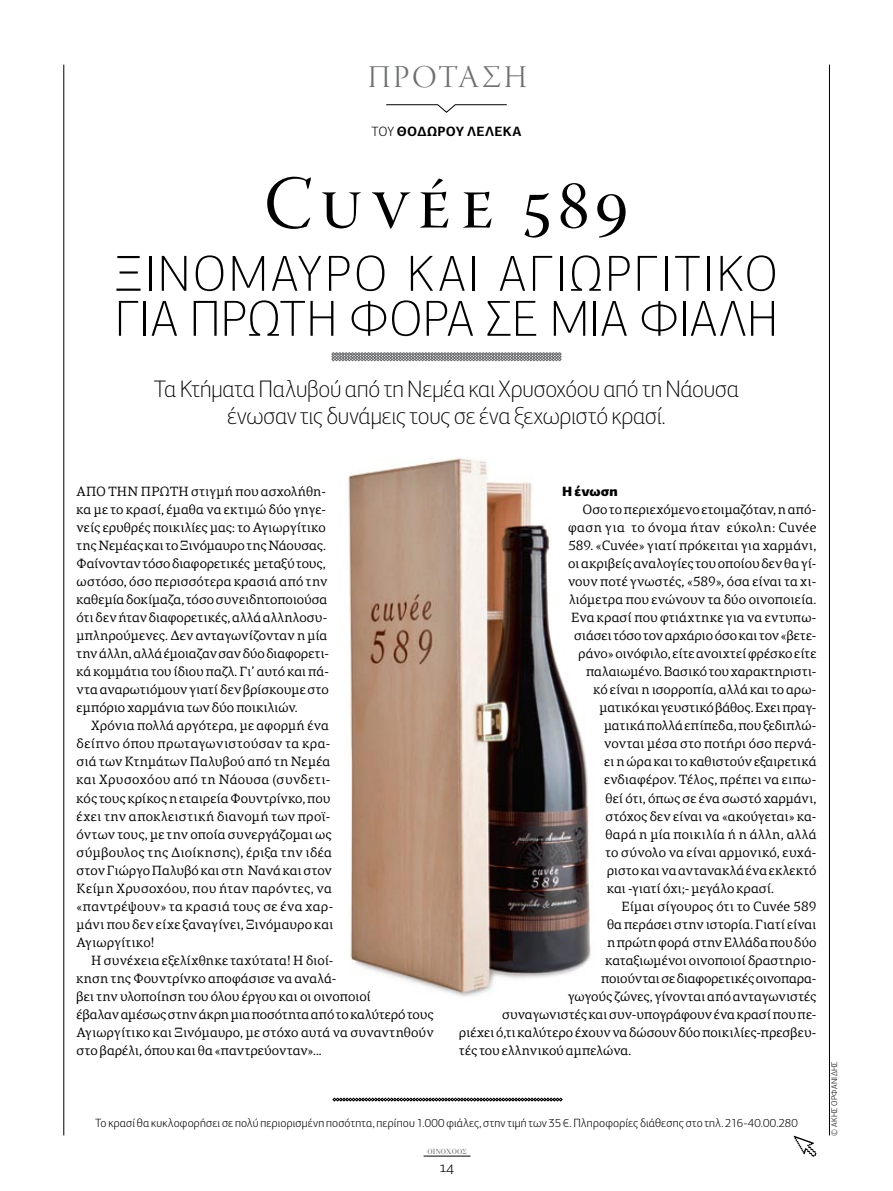
<style>
.page{position:relative;width:893px;height:1191px;background:#fff}
.page>*{position:absolute;margin:0;border:0;box-sizing:border-box;transform-origin:0 0}
.t1{font:75px "Warnock Pro Disp";letter-spacing:.095em;color:#000;scale:.96 1}
.t2{font:100 51px/45px "PF Agora Sans Pro";letter-spacing:.035em;color:#000}
.t3{font:31.5px "Warnock Pro Light Disp";letter-spacing:.085em;color:#6d6f71}
.t4{font:100 24px/27px "PF Agora Sans Pro";letter-spacing:-.01em;color:#000;text-align:center}
.t5{font:300 15px "PF Agora Sans Pro";color:#000}
.t6{font:13.5px/18px "PF Agora Serif Pro";letter-spacing:.01em;color:#000}
.t7{font:13.5px "PF Agora Serif Pro";letter-spacing:-.01em;color:#000}
.t8{font:13.5px "PF Agora Serif Pro";letter-spacing:.03em;color:#000}
.t9{font:700 13.5px "PF Agora Sans Pro";letter-spacing:.025em;color:#000}
.t10{font:900 13.5px "PF Agora Sans Pro";letter-spacing:.01em;color:#000}
.t11{font:300 12px "PF Agora Sans Pro";letter-spacing:.015em;color:#000}
.t12{font:300 8.25px "PF Agora Sans Pro";letter-spacing:.035em;color:#000}
.t13{font:7.5px "Ka New Bodoni DT Greek";letter-spacing:.01em;color:#6d6f71}
.s1{font-weight:300}
</style>
<div class="page">
<hr style="left:64px;top:65px;width:1px;height:1070px;background:#000">
<hr style="left:829px;top:65px;width:1px;height:1070px;background:#000">
<hr style="left:424px;top:1155px;width:46px;height:1px;background:#000">
<svg style="left:386px;top:104px;width:121px;height:9px"></svg>
<svg style="left:333px;top:1097px;width:230px;height:4px"></svg>
<svg style="left:331px;top:352px;width:230px;height:9px;background:#949697"></svg>
<img style="left:348px;top:458px;width:243px;height:539px">
<svg style="left:794px;top:1135px;width:22px;height:21px"></svg>
<h3 class="t3" style="left:368px;top:60px;width:161px">προταση</h3>
<p class="t9" style="left:372px;top:123px;width:151px"><span class="s1">Του</span> Θόδωρου Λέλε κα</p>
<h1 class="t1" style="left:265px;top:163px;width:380px">Cuvée 589</h1>
<h2 class="t2" style="left:115px;top:251px;width:665px">ΞΙΝΟΜΑΥΡΟ ΚΑΙ ΑΓΙΩΡΓΙΤΙΚΟ<br>ΓΙΑ ΠΡΩΤΗ ΦΟΡΑ ΣΕ ΜΙΑ ΦΙΑΛΗ</h2>
<h3 class="t4" style="left:154px;top:376px;width:587px">Τα Κτήματα Παλυβού από τη Νεμέα και Χρυσοχόου από τη Νάουσα ένωσαν τις δυνάμεις τους σε ένα ξεχωριστό κρασί.</h3>
<p class="t6" style="left:77px;top:483px;width:254px">Από την πρώτη στιγμή που ασχολήθη&shy;κα με το κρασί, έμαθα να εκτιμώ δύο γηγε&shy;νείς ερυθρές ποικιλίες μας: το Αγιωργίτικο της Νεμέας και το Ξινόμαυρο της Νάουσας.<br>Φαίνονταν τόσο διαφορετικές μεταξύ τους, ωστόσο, όσο περισσότερα κρασιά από την καθεμία δοκίμαζα, τόσο συνειδητοποιούσα ότι δεν ήταν διαφορετικές, αλλά αλληλοσυ&shy;μπληρούμενες. Δεν ανταγωνίζονταν η μία την άλλη, αλλά έμοιαζαν σαν δύο διαφορετι&shy;κά κομμάτια του ίδιου παζλ. Γι’ αυτό και πά&shy;ντα αναρωτιόμουν γιατί δεν βρίσκουμε στο εμπόριο χαρμάνια των δύο ποικιλιών.</p>
<p class="t6" style="left:77px;top:717px;width:258px;text-indent:14px">Χρόνια πολλά αργότερα, με αφορμή ένα δείπνο όπου πρωταγωνιστούσαν τα κρα&shy;σιά των Κτημάτων Παλυβού από τη Νεμέα και Χρυσοχόου από τη Νάουσα (συνδετι&shy;κός τους κρίκος η εταιρεία Φουντρίνκο, που έχει την αποκλειστική διανομή των προϊ&shy;όντων τους, με την οποία συνεργάζομαι ως σύμβουλος της Διοίκησης), έριξα την ιδέα στον Γιώργο Παλυβό και στη Νανά και στον Κείμη Χρυσοχόου, που ήταν παρόντες, να «παντρέψουν» τα κρασιά τους σε ένα χαρ&shy;μάνι που δεν είχε ξαναγίνει, Ξινόμαυρο και Αγιωργίτικο!</p>
<p class="t6" style="left:77px;top:951px;width:359px;text-indent:14px">Η συνέχεια εξελίχθηκε ταχύτατα! Η διοί-<br>κηση της Φουντρίνκο αποφάσισε να αναλά-<br>βει την υλοποίηση του όλου έργου και οι οινοποιοί<br>έβαλαν αμέσως στην άκρη μια ποσότητα από το καλύτερό τους Αγιωργίτικο και Ξινόμαυρο, με στόχο αυτά να συναντηθούν στο βαρέλι, όπου και θα «παντρεύονταν»...</p>
<p class="t10" style="left:562px;top:483px;width:57px">Η ένωση</p>
<p class="t6" style="left:582px;top:501px;width:235px">Οσο το περιεχόμενο ετοιμαζόταν, η από-</p>
<p class="t6" style="left:568px;top:519px;width:250px">φαση για το όνομα ήταν εύκολη: Cuvée</p>
<p class="t6" style="left:568px;top:537px;width:250px">589. «Cuvée» γιατί πρόκειται για χαρμάνι,</p>
<p class="t6" style="left:568px;top:555px;width:250px">οι ακριβείς αναλογίες του οποίου δεν θα γί-</p>
<p class="t6" style="left:568px;top:573px;width:250px">νουν ποτέ γνωστές, «589», όσα είναι τα χι-</p>
<p class="t6" style="left:569px;top:591px;width:248px">λιόμετρα που ενώνουν τα δύο οινοποιεία.</p>
<p class="t6" style="left:571px;top:609px;width:247px">Ενα κρασί που φτιάχτηκε για να εντυπω-</p>
<p class="t6" style="left:574px;top:627px;width:244px">σιάσει τόσο τον αρχάριο όσο και τον «βετε-</p>
<p class="t6" style="left:578px;top:645px;width:239px">ράνο» οινόφιλο, είτε ανοιχτεί φρέσκο είτε</p>
<p class="t6" style="left:586px;top:663px;width:232px">παλαιωμένο. Βασικό του χαρακτηριστι-</p>
<p class="t6" style="left:593px;top:681px;width:224px">κό είναι η ισορροπία, αλλά και το αρω-</p>
<p class="t6" style="left:599px;top:699px;width:218px">ματικό και γευστικό βάθος. Εχει πραγ-</p>
<p class="t6" style="left:604px;top:717px;width:214px">ματικά πολλά επίπεδα, που ξεδιπλώ-</p>
<p class="t6" style="left:604px;top:735px;width:214px">νονται μέσα στο ποτήρι όσο περνά-</p>
<p class="t6" style="left:604px;top:753px;width:214px">ει η ώρα και το καθιστούν εξαιρετικά</p>
<p class="t6" style="left:604px;top:771px;width:214px">ενδιαφέρον. Τέλος, πρέπει να ειπω-</p>
<p class="t6" style="left:605px;top:789px;width:212px">θεί ότι, όπως σε ένα σωστό χαρμάνι,</p>
<p class="t6" style="left:605px;top:807px;width:212px">στόχος δεν είναι να «ακούγεται» κα-</p>
<p class="t8" style="left:605px;top:826px;width:212px">θαρά η μία ποικιλία ή η άλλη, αλλά</p>
<p class="t6" style="left:605px;top:843px;width:212px">το σύνολο να είναι αρμονικό, ευχά-</p>
<p class="t6" style="left:607px;top:861px;width:211px">ριστο και να αντανακλά ένα εκλεκτό</p>
<p class="t6" style="left:607px;top:879px;width:169px">και -γιατί όχι;- μεγάλο κρασί.</p>
<p class="t6" style="left:621px;top:897px;width:196px">Είμαι σίγουρος ότι το Cuvée 589</p>
<p class="t6" style="left:607px;top:915px;width:211px">θα περάσει στην ιστορία. Γιατί είναι</p>
<p class="t6" style="left:607px;top:933px;width:211px">η πρώτη φορά στην Ελλάδα που δύο</p>
<p class="t6" style="left:605px;top:951px;width:212px">καταξιωμένοι οινοποιοί δραστηριο-</p>
<p class="t7" style="left:601px;top:969px;width:217px">ποιούνται σε διαφορετικές οινοπαρα-</p>
<p class="t6" style="left:568px;top:987px;width:250px">γωγούς ζώνες, γίνονται από ανταγωνιστές</p>
<p class="t6" style="left:502px;top:1005px;width:316px">συναγωνιστές και συν-υπογράφουν ένα κρασί που πε-</p>
<p class="t6" style="left:459px;top:1023px;width:359px">ριέχει ό,τι καλύτερο έχουν να δώσουν δύο ποικιλίες-πρεσβευ-</p>
<p class="t6" style="left:459px;top:1041px;width:174px">τές του ελληνικού αμπελώνα.</p>
<p class="t11" style="left:95px;top:1115px;width:704px">Το κρασί θα κυκλοφορήσει σε πολύ περιορισμένη ποσότητα, περίπου 1.000 φιάλες, στην τιμή των 35 €. Πληροφορίες διάθεσης στο τηλ. 216-40.00.280</p>
<p class="t13" style="left:427px;top:1147px;width:41px">ΟΙΝΟχοοσ</p>
<p class="t5" style="left:440px;top:1158px;width:16px">14</p>
<p class="t12" style="left:830px;top:1135px;width:76px;rotate:-90deg">© akησ ορφανιδησ</p>
</div>
